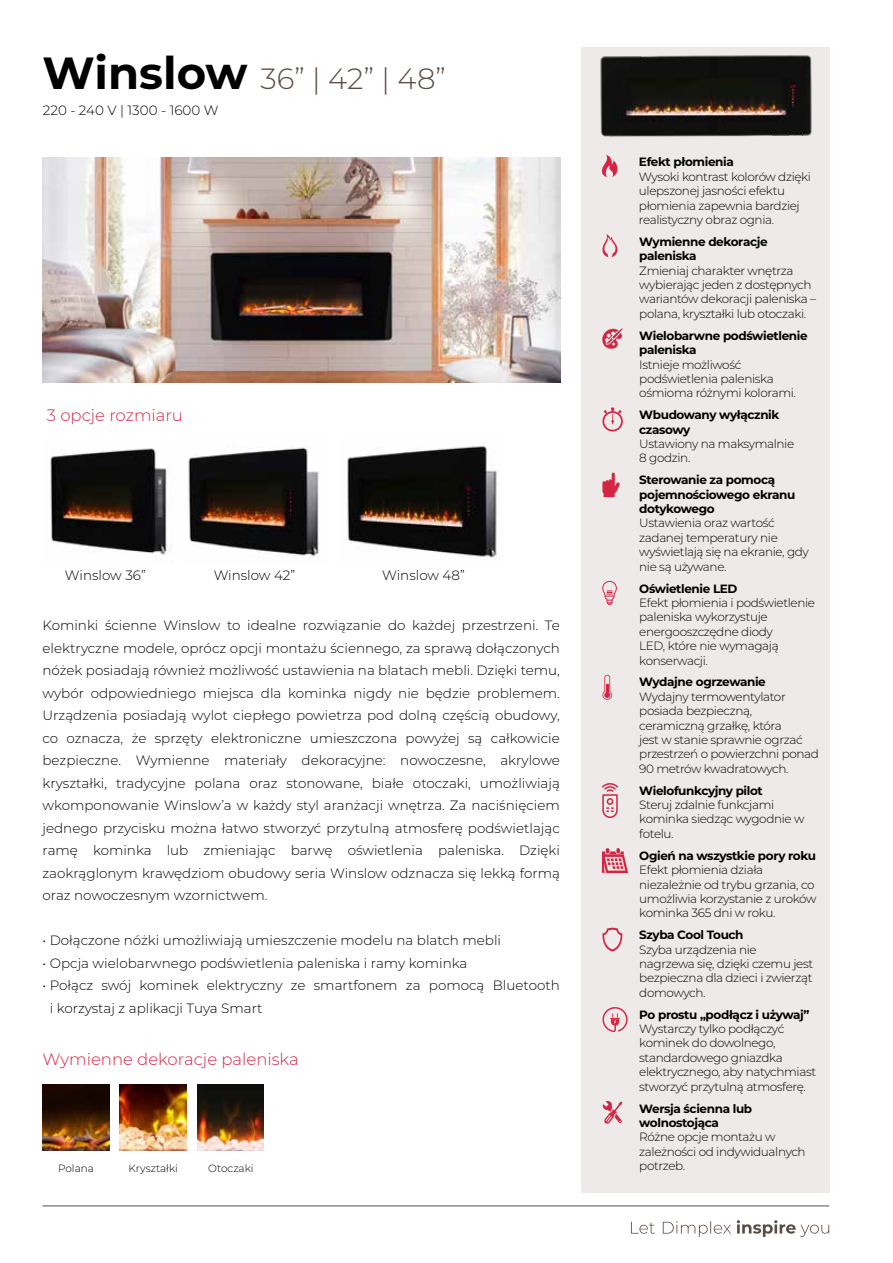
<style>
.page{position:relative;width:893px;height:1263px;background:#fff}
.page>*{position:absolute;margin:0;border:0;box-sizing:border-box;transform-origin:0 0}
.t1{font:300 29.25px "Montserrat";color:#5a4d45}
.t2{font:300 16.5px "Montserrat";color:#d62543}
.t3{font:300 13.5px/22.5px "Montserrat";color:#000;text-align:justify}
.t4{font:300 12px/14.4px "Montserrat";letter-spacing:-.03em;color:#000}
.t5{font:700 12px/14.4px "Montserrat";letter-spacing:-.03em;color:#000}
.t6{font:300 10.5px "Montserrat";color:#000}
.s1{font-weight:700;font-size:45px;color:#000}
</style>
<div class="page">
<div style="left:581px;top:47px;width:248px;height:1145px;background:#edeae9"></div>
<img style="left:43px;top:1084px;width:66px;height:67px">
<img style="left:120px;top:1084px;width:67px;height:67px">
<img style="left:197px;top:1084px;width:67px;height:67px">
<img style="left:50px;top:448px;width:122px;height:107px">
<img style="left:188px;top:447px;width:131px;height:111px">
<img style="left:347px;top:446px;width:152px;height:112px">
<img style="left:600px;top:55px;width:212px;height:82px">
<svg style="left:602px;top:155px;width:15px;height:22px"></svg>
<svg style="left:602px;top:473px;width:18px;height:24px"></svg>
<svg style="left:602px;top:848px;width:26px;height:25px"></svg>
<svg style="left:602px;top:328px;width:21px;height:21px"></svg>
<svg style="left:602px;top:675px;width:10px;height:25px"></svg>
<svg style="left:602px;top:1007px;width:26px;height:25px"></svg>
<svg style="left:602px;top:234px;width:16px;height:23px"></svg>
<svg style="left:602px;top:581px;width:15px;height:24px"></svg>
<svg style="left:602px;top:927px;width:21px;height:24px"></svg>
<svg style="left:602px;top:408px;width:21px;height:23px"></svg>
<svg style="left:602px;top:783px;width:16px;height:35px"></svg>
<svg style="left:603px;top:1101px;width:19px;height:23px"></svg>
<img style="left:43px;top:158px;width:517px;height:224px">
<svg style="left:737px;top:1220px;width:92px;height:17px"></svg>
<svg style="left:631px;top:1222px;width:24px;height:12px"></svg>
<svg style="left:663px;top:1221px;width:68px;height:16px"></svg>
<hr style="left:43px;top:1206px;width:786px;height:1px;background:#5a4d45">
<h1 class="t1" style="left:43px;top:59px;width:405px"><span class="s1">Winslow</span> 36” | 42” | 48”</h1>
<p class="t3" style="left:43px;top:99px;width:177px">220 - 240 V | 1300 - 1600 W</p>
<p class="t2" style="left:47px;top:404px;width:138px">3 opcje rozmiaru</p>
<p class="t3" style="left:65px;top:564px;width:82px">Winslow 36”</p>
<p class="t3" style="left:214px;top:564px;width:83px">Winslow 42”</p>
<p class="t3" style="left:382px;top:564px;width:84px">Winslow 48”</p>
<p class="t3" style="left:43px;top:614px;width:519px">Kominki ścienne Winslow to idealne rozwiązanie do każdej przestrzeni. Te elektryczne modele, oprócz opcji montażu ściennego, za sprawą dołączonych nóżek posiadają również możliwość ustawienia na blatach mebli. Dzięki temu, wybór odpowiedniego miejsca dla kominka nigdy nie będzie problemem.<br>Urządzenia posiadają wylot ciepłego powietrza pod dolną częścią obudowy, co oznacza, że sprzęty elektroniczne umieszczona powyżej są całkowicie bezpieczne. Wymienne materiały dekoracyjne: nowoczesne, akrylowe kryształki, tradycyjne polana oraz stonowane, białe otoczaki, umożliwiają wkomponowanie Winslow’a w każdy styl aranżacji wnętrza. Za naciśnięciem jednego przycisku można łatwo stworzyć przytulną atmosferę podświetlając ramę kominka lub zmieniając barwę oświetlenia paleniska. Dzięki zaokrąglonym krawędziom obudowy seria Winslow odznacza się lekką formą oraz nowoczesnym wzornictwem.</p>
<p class="t3" style="left:43px;top:929px;width:460px">• Dołączone nóżki umożliwiają umieszczenie modelu na blatch mebli</p>
<p class="t3" style="left:43px;top:951px;width:426px">• Opcja wielobarwnego podświetlenia paleniska i ramy kominka</p>
<p class="t3" style="left:50px;top:974px;width:512px;text-indent:-7px">• Połącz swój kominek elektryczny ze smartfonem za pomocą Bluetooth i korzystaj z aplikacji Tuya Smart</p>
<p class="t2" style="left:43px;top:1048px;width:258px">Wymienne dekoracje paleniska</p>
<p class="t6" style="left:58px;top:1161px;width:37px">Polana</p>
<p class="t6" style="left:129px;top:1161px;width:51px">Kryształki</p>
<p class="t6" style="left:208px;top:1161px;width:47px">Otoczaki</p>
<p class="t5" style="left:639px;top:154px;width:96px">Efekt płomienia</p>
<p class="t4" style="left:639px;top:169px;width:174px">Wysoki kontrast kolorów dzięki ulepszonej jasności efektu płomienia zapewnia bardziej realistyczny obraz ognia.</p>
<p class="t5" style="left:639px;top:234px;width:130px">Wymienne dekoracje paleniska</p>
<p class="t4" style="left:639px;top:263px;width:178px">Zmieniaj charakter wnętrza wybierając jeden z dostępnych wariantów dekoracji paleniska – polana, kryształki lub otoczaki.</p>
<p class="t5" style="left:639px;top:328px;width:170px">Wielobarwne podświetlenie paleniska</p>
<p class="t4" style="left:639px;top:357px;width:158px">Istnieje możliwość podświetlenia paleniska ośmioma różnymi kolorami.</p>
<p class="t5" style="left:639px;top:407px;width:142px">Wbudowany wyłącznik czasowy</p>
<p class="t4" style="left:639px;top:436px;width:156px">Ustawiony na maksymalnie<br>8 godzin.</p>
<p class="t5" style="left:639px;top:472px;width:158px">Sterowanie za pomocą pojemnościowego ekranu dotykowego</p>
<p class="t4" style="left:639px;top:516px;width:171px">Ustawienia oraz wartość zadanej temperatury nie wyświetlają się na ekranie, gdy nie są używane.</p>
<p class="t5" style="left:639px;top:580px;width:100px">Oświetlenie LED</p>
<p class="t4" style="left:639px;top:595px;width:177px">Efekt płomienia i podświetlenie paleniska wykorzystuje energooszczędne diody<br>LED, które nie wymagają konserwacji.</p>
<p class="t5" style="left:639px;top:674px;width:128px">Wydajne ogrzewanie</p>
<p class="t4" style="left:639px;top:689px;width:181px">Wydajny termowentylator posiada bezpieczną, ceramiczną grzałkę, która<br>jest w stanie sprawnie ogrzać przestrzeń o powierzchni ponad<br>90 metrów kwadratowych.</p>
<p class="t5" style="left:639px;top:783px;width:125px">Wielofunkcyjny pilot</p>
<p class="t4" style="left:639px;top:797px;width:167px">Steruj zdalnie funkcjami kominka siedząc wygodnie w fotelu.</p>
<p class="t5" style="left:639px;top:848px;width:178px">Ogień na wszystkie pory roku</p>
<p class="t4" style="left:639px;top:862px;width:179px">Efekt płomienia działa niezależnie od trybu grzania, co umożliwia korzystanie z uroków kominka 365 dni w roku.</p>
<p class="t5" style="left:639px;top:927px;width:106px">Szyba Cool Touch</p>
<p class="t4" style="left:639px;top:942px;width:175px">Szyba urządzenia nie nagrzewa się, dzięki czemu jest bezpieczna dla dzieci i zwierząt domowych.</p>
<p class="t5" style="left:639px;top:1006px;width:172px">Po prostu „podłącz i używaj”</p>
<p class="t4" style="left:639px;top:1021px;width:178px">Wystarczy tylko podłączyć kominek do dowolnego, standardowego gniazdka elektrycznego, aby natychmiast stworzyć przytulną atmosferę.</p>
<p class="t5" style="left:639px;top:1100px;width:114px">Wersja ścienna lub wolnostojąca</p>
<p class="t4" style="left:639px;top:1129px;width:168px">Różne opcje montażu w zależności od indywidualnych potrzeb.</p>
</div>
